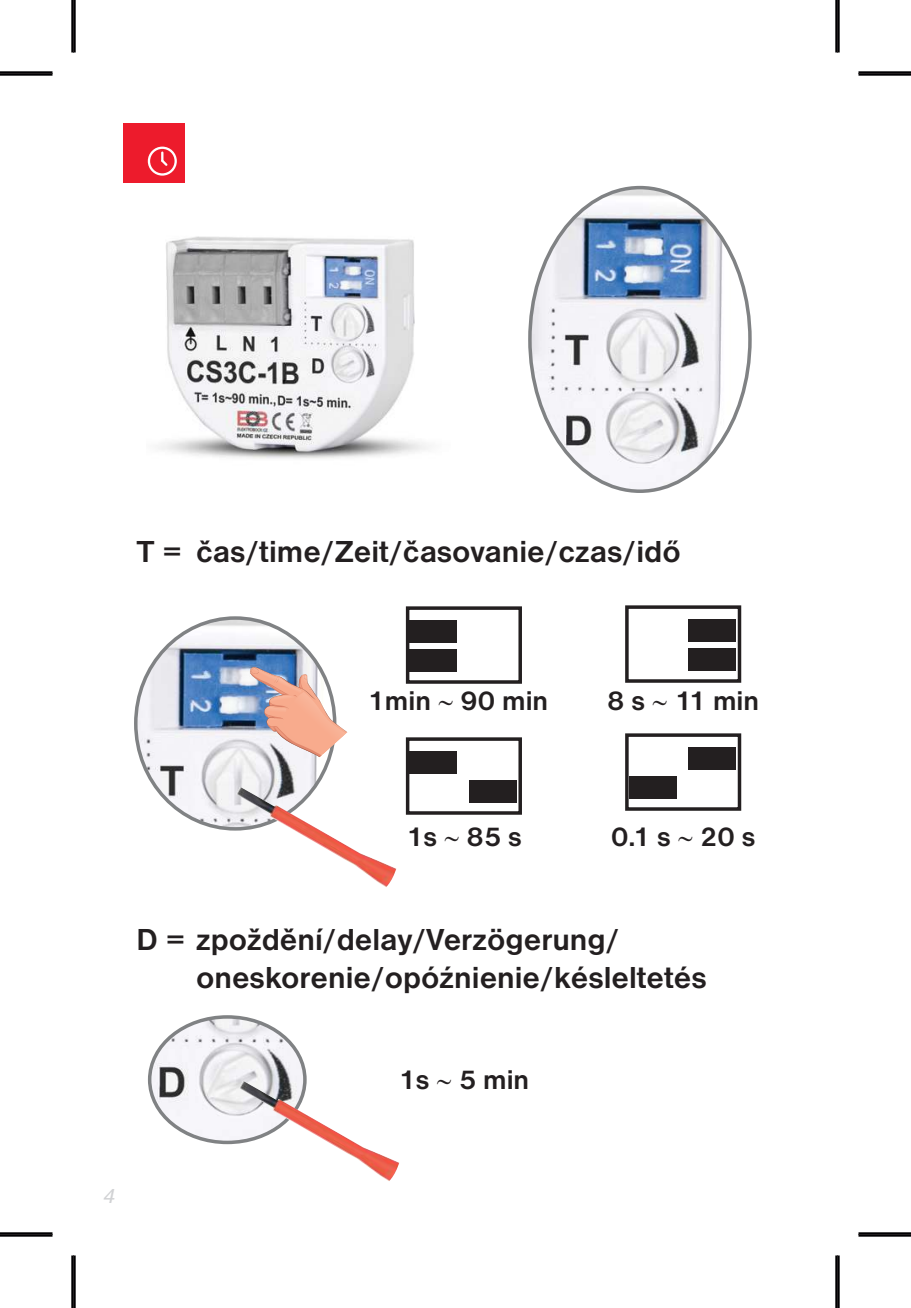
<style>
.page{position:relative;width:911px;height:1308px;background:#fff}
.page>*{position:absolute;margin:0;border:0;box-sizing:border-box;transform-origin:0 0}
.t1{font:700 31.5px/37.8px "Nimbus Sans DOT";color:#231f20}
.t2{font:700 28px "Nimbus Sans DOT";color:#231f20}
.t3{font:italic 21px "Nimbus Sans DOT";color:#d1d2d4}
</style>
<div class="page">
<img style="left:530px;top:188px;width:220px;height:303px;border-radius:50%">
<div style="left:123px;top:123px;width:62px;height:60px;background:#ed1b2c"></div>
<div style="left:148px;top:147px;width:29px;height:29px;border:2px solid #fff;border-radius:50%"></div>
<svg style="left:161px;top:153px;width:7px;height:13px"></svg>
<img style="left:136px;top:618px;width:199px;height:211px;border-radius:50%">
<img style="left:150px;top:1017px;width:155px;height:125px;border-radius:50%">
<div style="left:148px;top:1015px;width:159px;height:129px;border:4px solid #808284;border-radius:50%"></div>
<div style="left:406px;top:606px;width:116px;height:78px;border:4px solid #231f20"></div>
<div style="left:410px;top:620px;width:47px;height:22px;background:#231f20"></div>
<div style="left:410px;top:649px;width:47px;height:23px;background:#231f20"></div>
<div style="left:406px;top:737px;width:116px;height:78px;border:4px solid #231f20"></div>
<div style="left:410px;top:751px;width:47px;height:22px;background:#231f20"></div>
<div style="left:469px;top:780px;width:47px;height:23px;background:#231f20"></div>
<div style="left:625px;top:605px;width:116px;height:78px;border:4px solid #231f20"></div>
<div style="left:689px;top:619px;width:47px;height:22px;background:#231f20"></div>
<div style="left:689px;top:648px;width:47px;height:23px;background:#231f20"></div>
<div style="left:625px;top:733px;width:116px;height:78px;border:4px solid #231f20"></div>
<div style="left:689px;top:747px;width:47px;height:22px;background:#231f20"></div>
<div style="left:629px;top:776px;width:47px;height:23px;background:#231f20"></div>
<img style="left:158px;top:236px;width:270px;height:223px">
<svg style="left:249px;top:664px;width:99px;height:107px"></svg>
<img style="left:236px;top:787px;width:160px;height:100px">
<img style="left:239px;top:1081px;width:160px;height:100px">
<div style="left:0;top:71px;width:53px;height:5px;background:#000002"></div>
<div style="left:858px;top:71px;width:53px;height:5px;background:#000002"></div>
<svg style="left:0;top:1232px;width:53px;height:4px"></svg>
<svg style="left:858px;top:1232px;width:53px;height:4px"></svg>
<div style="left:71px;top:0;width:5px;height:52px;background:#000002"></div>
<div style="left:71px;top:1255px;width:5px;height:53px;background:#000002"></div>
<div style="left:835px;top:0;width:5px;height:52px;background:#000002"></div>
<div style="left:835px;top:1255px;width:5px;height:53px;background:#000002"></div>
<hr style="left:0;top:73px;width:53px;height:1px;background:#231f20">
<hr style="left:858px;top:73px;width:53px;height:1px;background:#231f20">
<hr style="left:0;top:1234px;width:53px;height:1px;background:#231f20">
<hr style="left:858px;top:1234px;width:53px;height:1px;background:#231f20">
<hr style="left:73px;top:0;width:1px;height:52px;background:#231f20">
<hr style="left:73px;top:1255px;width:1px;height:53px;background:#231f20">
<hr style="left:837px;top:0;width:1px;height:52px;background:#231f20">
<hr style="left:837px;top:1255px;width:1px;height:53px;background:#231f20">
<p class="t1" style="left:136px;top:532px;width:546px">T = čas/time/Zeit/časovanie/czas/idő</p>
<p class="t2" style="left:368px;top:686px;width:182px">1min 90 min</p>
<p class="t2" style="left:607px;top:686px;width:153px">8 s 11 min</p>
<p class="t2" style="left:406px;top:821px;width:117px">1s 85 s</p>
<p class="t2" style="left:611px;top:821px;width:146px">0.1 s 20 s</p>
<p class="t1" style="left:196px;top:920px;width:512px;text-indent:-60px">D = zpoždění/delay/Verzögerung/ oneskorenie/opóźnienie/késleltetés</p>
<p class="t2" style="left:399px;top:1065px;width:132px">1s 5 min</p>
<p class="t3" style="left:103px;top:1183px;width:14px">4</p>
</div>
